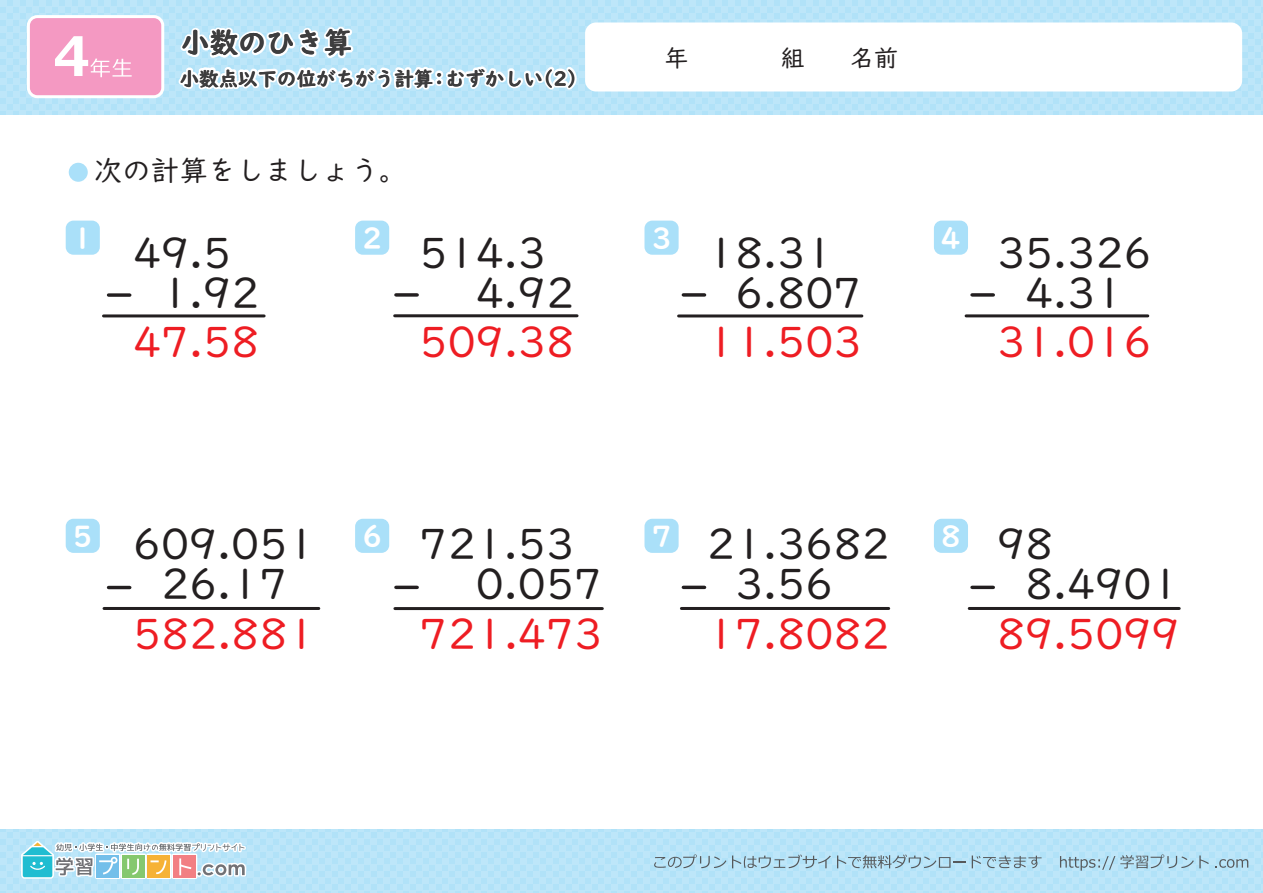
<style>
.page{position:relative;width:1263px;height:893px;background:#fff}
.page>*{position:absolute;margin:0;border:0;box-sizing:border-box;transform-origin:0 0}
.t1{font:42.6px/40px "UD Digi Kyokasho NP R";color:#231f20}
.t2{font:42.6px "UD Digi Kyokasho NP R";color:#ee1d23}
.t3{font:28.65px "UD Digi Kyokasho NP B";color:#fff}
.t4{font:28.5px "UD Digi Kyokasho NP R";color:#231f20}
.t5{font:28.5px "UD Digi Kyokasho NP B";color:#231f20}
.t6{font:24px "UD Digi Kyokasho NP R";color:#231f20}
.t7{font:19.5px "UD Digi Kyokasho NP B";color:#231f20}
</style>
<div class="page">
<div style="left:0;top:0;width:1263px;height:114px;background:#bde6f9"></div>
<div style="left:585px;top:23px;width:657px;height:69px;background:#fff;border-radius:11px"></div>
<div style="left:27px;top:15px;width:137px;height:83px;border:6px solid #fff;border-radius:8px"></div>
<div style="left:30px;top:18px;width:131px;height:77px;background:#f499c2;border-radius:8px"></div>
<svg style="left:55px;top:36px;width:77px;height:41px"></svg>
<div style="left:0;top:830px;width:1263px;height:63px;background:#bde6f9"></div>
<svg style="left:1060px;top:854px;width:149px;height:17px"></svg>
<svg style="left:1215px;top:859px;width:33px;height:9px"></svg>
<svg style="left:654px;top:854px;width:72px;height:14px"></svg>
<svg style="left:732px;top:854px;width:99px;height:14px"></svg>
<svg style="left:837px;top:854px;width:129px;height:14px"></svg>
<svg style="left:972px;top:855px;width:69px;height:13px"></svg>
<svg style="left:15px;top:829px;width:233px;height:51px"></svg>
<div style="left:69px;top:163px;width:19px;height:19px;background:#aae0f9;border-radius:50%"></div>
<svg style="left:109px;top:293px;width:21px;height:4px"></svg>
<svg style="left:972px;top:293px;width:21px;height:4px"></svg>
<svg style="left:683px;top:293px;width:21px;height:4px"></svg>
<hr style="left:395px;top:314px;width:182px;height:3px;background:#231f20">
<hr style="left:679px;top:314px;width:183px;height:3px;background:#231f20">
<hr style="left:966px;top:314px;width:182px;height:3px;background:#231f20">
<svg style="left:396px;top:293px;width:21px;height:4px"></svg>
<hr style="left:103px;top:314px;width:161px;height:3px;background:#231f20">
<hr style="left:109px;top:586px;width:21px;height:3px;background:#231f20">
<hr style="left:969px;top:607px;width:210px;height:3px;background:#231f20">
<hr style="left:972px;top:586px;width:21px;height:3px;background:#231f20">
<hr style="left:681px;top:607px;width:208px;height:3px;background:#231f20">
<hr style="left:683px;top:586px;width:21px;height:3px;background:#231f20">
<hr style="left:395px;top:607px;width:207px;height:3px;background:#231f20">
<hr style="left:396px;top:586px;width:21px;height:3px;background:#231f20">
<hr style="left:104px;top:607px;width:215px;height:3px;background:#231f20">
<div style="left:934px;top:221px;width:34px;height:34px;background:#aae0f9;border-radius:8px"></div>
<div style="left:355px;top:221px;width:34px;height:34px;background:#aae0f9;border-radius:8px"></div>
<div style="left:644px;top:221px;width:35px;height:34px;background:#aae0f9;border-radius:8px"></div>
<div style="left:66px;top:221px;width:34px;height:34px;background:#aae0f9;border-radius:8px"></div>
<div style="left:644px;top:519px;width:35px;height:34px;background:#aae0f9;border-radius:8px"></div>
<div style="left:355px;top:519px;width:34px;height:34px;background:#aae0f9;border-radius:8px"></div>
<div style="left:934px;top:519px;width:34px;height:34px;background:#aae0f9;border-radius:8px"></div>
<div style="left:66px;top:519px;width:34px;height:34px;background:#aae0f9;border-radius:8px"></div>
<svg style="left:175px;top:0;width:405px;height:115px"></svg>
<p class="t5" style="left:181px;top:26px;width:173px">小数のひき算</p>
<p class="t7" style="left:446px;top:67px;width:99px">むずかしい</p>
<p class="t7" style="left:180px;top:67px;width:271px">小数点以下の位がちがう計算：</p>
<p class="t7" style="left:534px;top:67px;width:54px">（2）</p>
<p class="t4" style="left:94px;top:154px;width:315px">次の計算をしましょう。</p>
<p class="t6" style="left:664px;top:44px;width:25px">年</p>
<p class="t6" style="left:781px;top:44px;width:25px">組</p>
<p class="t6" style="left:850px;top:44px;width:49px">名前</p>
<p class="t3" style="left:73px;top:221px;width:22px">1</p>
<p class="t3" style="left:362px;top:221px;width:22px">2</p>
<p class="t3" style="left:651px;top:221px;width:22px">3</p>
<p class="t3" style="left:941px;top:221px;width:22px">4</p>
<p class="t1" style="left:476px;top:233px;width:100px;text-indent:-56px">514.3<br>4.92</p>
<p class="t1" style="left:735px;top:233px;width:128px;text-indent:-28px">18.31<br>6.807</p>
<p class="t1" style="left:997px;top:233px;width:156px;text-align:center">35.326<br>4.31</p>
<p class="t1" style="left:161px;top:233px;width:100px;text-indent:-28px">49.5<br>1.92</p>
<p class="t2" style="left:133px;top:318px;width:128px">47.58</p>
<p class="t2" style="left:420px;top:318px;width:156px">509.38</p>
<p class="t2" style="left:707px;top:318px;width:156px">11.503</p>
<p class="t2" style="left:997px;top:318px;width:156px">31.016</p>
<p class="t3" style="left:73px;top:519px;width:22px">5</p>
<p class="t3" style="left:362px;top:519px;width:22px">6</p>
<p class="t3" style="left:651px;top:519px;width:22px">7</p>
<p class="t3" style="left:941px;top:519px;width:22px">8</p>
<p class="t1" style="left:133px;top:524px;width:184px;text-align:center">609.051<br>26.17</p>
<p class="t1" style="left:476px;top:524px;width:128px;text-indent:-56px">721.53<br>0.057</p>
<p class="t1" style="left:735px;top:524px;width:156px;text-indent:-28px">21.3682<br>3.56</p>
<p class="t1" style="left:1025px;top:524px;width:156px;text-indent:-28px">98<br>8.4901</p>
<p class="t2" style="left:133px;top:610px;width:184px">582.881</p>
<p class="t2" style="left:420px;top:610px;width:184px">721.473</p>
<p class="t2" style="left:707px;top:610px;width:184px">17.8082</p>
<p class="t2" style="left:997px;top:610px;width:184px">89.5099</p>
</div>
